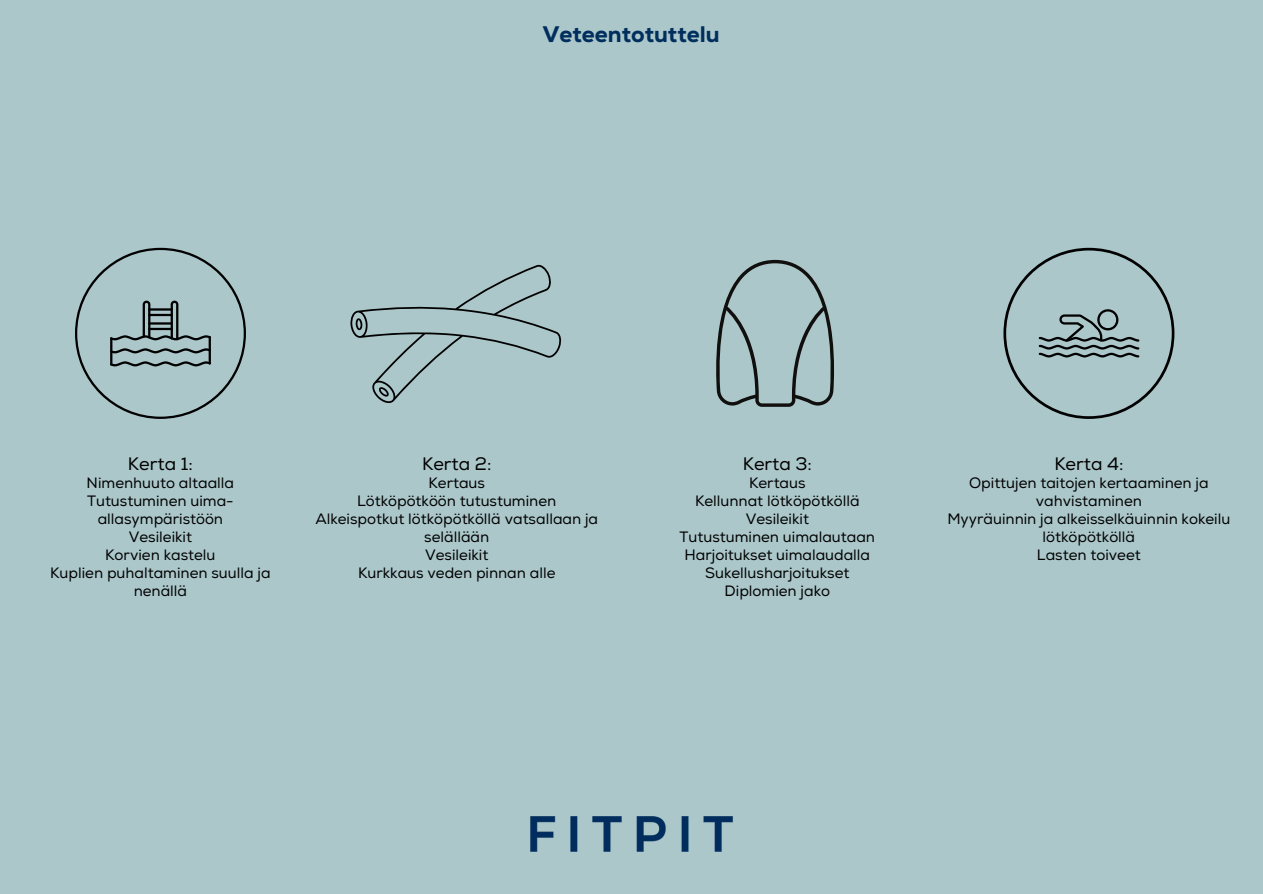
<style>
.page{position:relative;width:1263px;height:894px;background:#fff}
.page>*{position:absolute;margin:0;border:0;box-sizing:border-box;transform-origin:0 0}
.t1{font:800 22.5px "Nexa";color:#002e5d}
.t2{font:18px "Nexa";color:#000}
.t3{font:15px/18px "Nexa";color:#000;text-align:center}
</style>
<div class="page">
<div style="left:0;top:0;width:1263px;height:893px;background:#abc7ca"></div>
<svg style="left:75px;top:248px;width:171px;height:171px"></svg>
<svg style="left:350px;top:264px;width:212px;height:139px"></svg>
<svg style="left:716px;top:260px;width:118px;height:146px"></svg>
<svg style="left:1003px;top:248px;width:171px;height:171px"></svg>
<img style="left:530px;top:816px;width:203px;height:36px">
<p class="t1" style="left:543px;top:27px;width:178px">Veteentotuttelu</p>
<p class="t2" style="left:128px;top:452px;width:66px">Kerta 1:</p>
<p class="t3" style="left:87px;top:474px;width:149px">Nimenhuuto altaalla</p>
<p class="t3" style="left:87px;top:492px;width:148px">Tutustuminen uima&shy;allasympäristöön</p>
<p class="t3" style="left:129px;top:528px;width:65px">Vesileikit</p>
<p class="t3" style="left:105px;top:545px;width:112px">Korvien kastelu</p>
<p class="t3" style="left:50px;top:563px;width:222px">Kuplien puhaltaminen suulla ja nenällä</p>
<p class="t2" style="left:422px;top:452px;width:71px">Kerta 2:</p>
<p class="t3" style="left:428px;top:474px;width:58px">Kertaus</p>
<p class="t3" style="left:357px;top:492px;width:201px">Lötköpötköön tutustuminen</p>
<p class="t3" style="left:315px;top:510px;width:284px">Alkeispotkut lötköpötköllä vatsallaan ja selällään</p>
<p class="t3" style="left:425px;top:545px;width:65px">Vesileikit</p>
<p class="t3" style="left:358px;top:563px;width:199px">Kurkkaus veden pinnan alle</p>
<p class="t2" style="left:743px;top:452px;width:71px">Kerta 3:</p>
<p class="t3" style="left:749px;top:474px;width:58px">Kertaus</p>
<p class="t3" style="left:695px;top:492px;width:166px">Kellunnat lötköpötköllä</p>
<p class="t3" style="left:746px;top:510px;width:65px">Vesileikit</p>
<p class="t3" style="left:680px;top:528px;width:197px">Tutustuminen uimalautaan</p>
<p class="t3" style="left:684px;top:545px;width:187px">Harjoitukset uimalaudalla</p>
<p class="t3" style="left:705px;top:563px;width:146px">Sukellusharjoitukset</p>
<p class="t3" style="left:725px;top:581px;width:107px">Diplomien jako</p>
<p class="t2" style="left:1054px;top:452px;width:71px">Kerta 4:</p>
<p class="t3" style="left:969px;top:474px;width:241px">Opittujen taitojen kertaaminen ja vahvistaminen</p>
<p class="t3" style="left:947px;top:510px;width:284px">Myyräuinnin ja alkeisselkäuinnin kokeilu lötköpötköllä</p>
<p class="t3" style="left:1037px;top:545px;width:105px">Lasten toiveet</p>
</div>
